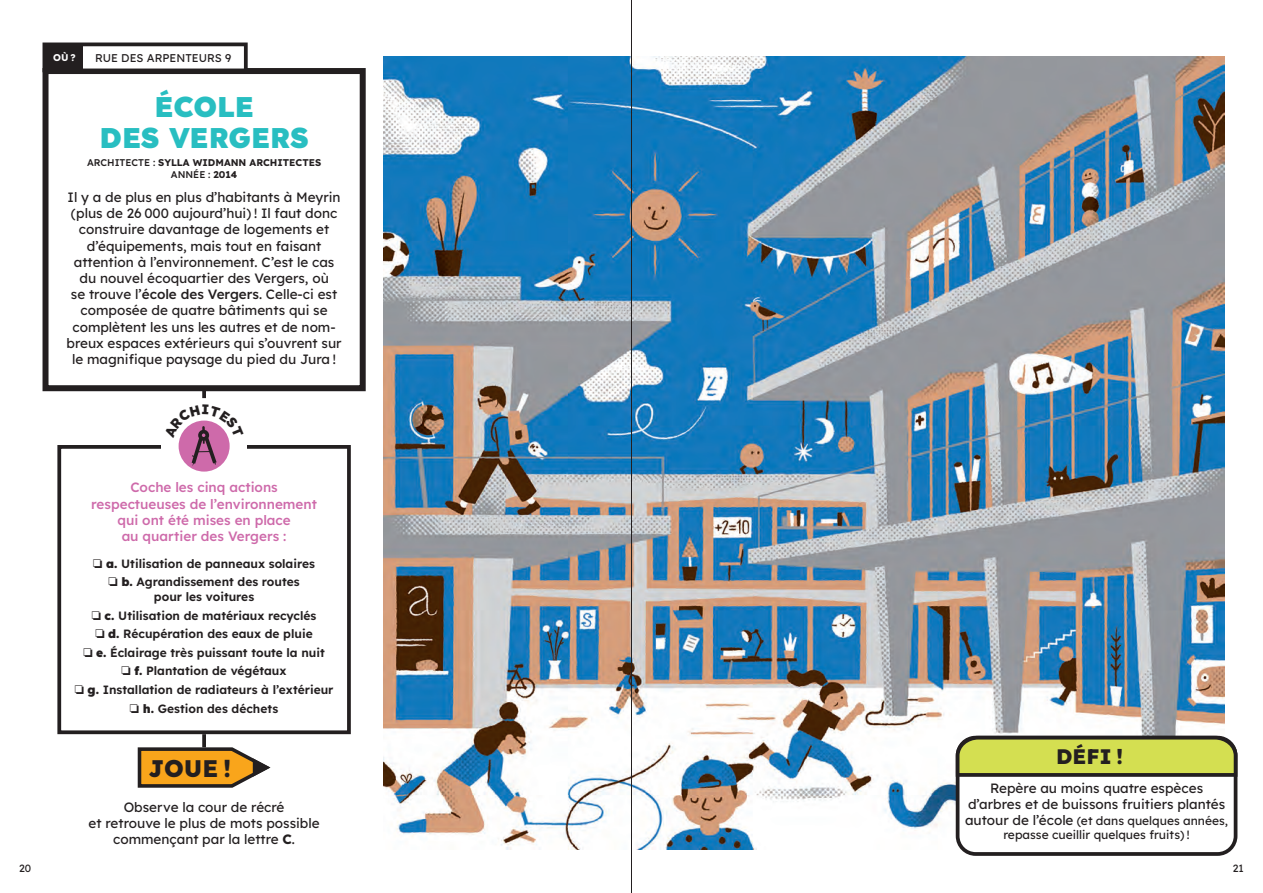
<style>
.page{position:relative;width:1263px;height:893px;background:#fff}
.page>*{position:absolute;margin:0;border:0;box-sizing:border-box;transform-origin:0 0}
.t1{font:900 28.5px/31.5px "Lexend";color:#28bec1;text-align:center}
.t2{font:800 24px "Lexend";color:#231f20}
.t3{font:800 21px "Lexend";color:#231f20}
.t4{font:13.5px/16.2px "Lexend";color:#231f20;text-align:center}
.t5{font:500 13.5px/16.2px "Lexend";color:#ce6aaa;text-align:center}
.t6{font:600 12px/14.4px "Lexend";color:#231f20;text-align:center}
.t7{font:12px/14.4px "Lexend";color:#231f20;text-align:center}
.t8{font:11.25px "Lexend";color:#231f20}
.t9{font:10.5px "Lexend";color:#231f20}
.t10{font:700 9.75px/11.7px "Lexend";color:#231f20;text-align:center}
.t11{font:700 9.75px "Lexend";color:#fff}
.s1{font-weight:500}
.s2{font-family:"Monotype Sorts";font-weight:400}
.s3{font-weight:900}
.s4{font-weight:700}
.s5{font-size:13.5px}
</style>
<div class="page">
<img style="left:384px;top:56px;width:840px;height:793px">
<div style="left:57px;top:445px;width:294px;height:289px;border:4px solid #231f20"></div>
<div style="left:162px;top:440px;width:85px;height:10px;background:#fff"></div>
<svg style="left:179px;top:421px;width:51px;height:51px"></svg>
<svg style="left:202px;top:391px;width:4px;height:7px"></svg>
<svg style="left:137px;top:747px;width:134px;height:41px;background:#cd9841"></svg>
<div style="left:958px;top:738px;width:277px;height:116px;background:#fff;border-radius:18px"></div>
<div style="left:956px;top:736px;width:281px;height:120px;border:4px solid #231f20;border-radius:18px"></div>
<svg style="left:954px;top:734px;width:284px;height:45px;background:#b6bd59"></svg>
<div style="left:43px;top:68px;width:323px;height:323px;border:6px solid #231f20"></div>
<div style="left:43px;top:43px;width:205px;height:29px;border:4px solid #231f20"></div>
<div style="left:44px;top:44px;width:38px;height:27px;background:#231f20"></div>
<svg style="left:202px;top:734px;width:4px;height:13px"></svg>
<hr style="left:631px;top:0;width:1px;height:893px;background:#231f20">
<svg style="left:178px;top:420px;width:52px;height:48px"></svg>
<p class="t11" style="left:53px;top:51px;width:24px">OÙ ?</p>
<p class="t8" style="left:95px;top:50px;width:138px">RUE DES ARPENTEURS 9</p>
<p class="t1" style="left:100px;top:89px;width:210px">ÉCOLE<br>DES VERGERS</p>
<p class="t10" style="left:87px;top:156px;width:236px"><span class="s1">ARCHITECTE :</span> SYLLA WIDMANN ARCHITECTES<br><span class="s1">ANNÉE :</span> 2014</p>
<p class="t4" style="left:67px;top:188px;width:277px">Il y a de plus en plus d’habitants à Meyrin (plus de 26 000 aujourd’hui) ! Il faut donc construire davantage de logements et d’équipements, mais tout en faisant attention à l’environnement. C’est le cas du nouvel écoquartier des Vergers, où<br>se trouve l’<span class="s1">école des Vergers</span>. Celle-ci est composée de quatre bâtiments qui se complètent les uns les autres et de nom&shy;breux espaces extérieurs qui s’ouvrent sur le magnifique paysage du pied du Jura !</p>
<p class="t5" style="left:91px;top:479px;width:227px">Coche les cinq actions respectueuses de l’environnement qui ont été mises en place<br>au quartier des Vergers :</p>
<p class="t6" style="left:93px;top:556px;width:223px"><span class="s2">O</span> <span class="s3">a.</span> Utilisation de panneaux solaires</p>
<p class="t6" style="left:109px;top:574px;width:193px"><span class="s2">O</span> <span class="s3">b.</span> Agrandissement des routes pour les voitures</p>
<p class="t6" style="left:92px;top:607px;width:226px"><span class="s2">O</span> <span class="s3">c.</span> Utilisation de matériaux recyclés</p>
<p class="t6" style="left:95px;top:626px;width:219px"><span class="s2">O</span> <span class="s3">d.</span> Récupération des eaux de pluie</p>
<p class="t6" style="left:83px;top:645px;width:243px"><span class="s2">O</span> <span class="s3">e.</span> Éclairage très puissant toute la nuit</p>
<p class="t6" style="left:122px;top:663px;width:167px"><span class="s2">O</span> <span class="s3">f.</span> Plantation de végétaux</p>
<p class="t6" style="left:75px;top:682px;width:260px"><span class="s2">O</span> <span class="s3">g.</span> Installation de radiateurs à l’extérieur</p>
<p class="t6" style="left:130px;top:701px;width:150px"><span class="s2">O</span> <span class="s3">h.</span> Gestion des déchets</p>
<p class="t2" style="left:149px;top:751px;width:84px">JOUE !</p>
<p class="t4" style="left:89px;top:798px;width:233px">Observe la cour de récré<br>et retrouve le plus de mots possible commençant par la lettre <span class="s4">C</span>.</p>
<p class="t3" style="left:1056px;top:741px;width:69px">DÉFI !</p>
<p class="t4" style="left:968px;top:779px;width:259px">Repère au moins quatre espèces d’arbres et de buissons fruitiers plantés</p>
<p class="t7" style="left:965px;top:813px;width:264px"><span class="s5">autour de l’école</span> (et dans quelques années, repasse cueillir quelques fruits) !</p>
<p class="t9" style="left:19px;top:860px;width:14px">20</p>
<p class="t9" style="left:1233px;top:860px;width:13px">21</p>
</div>
